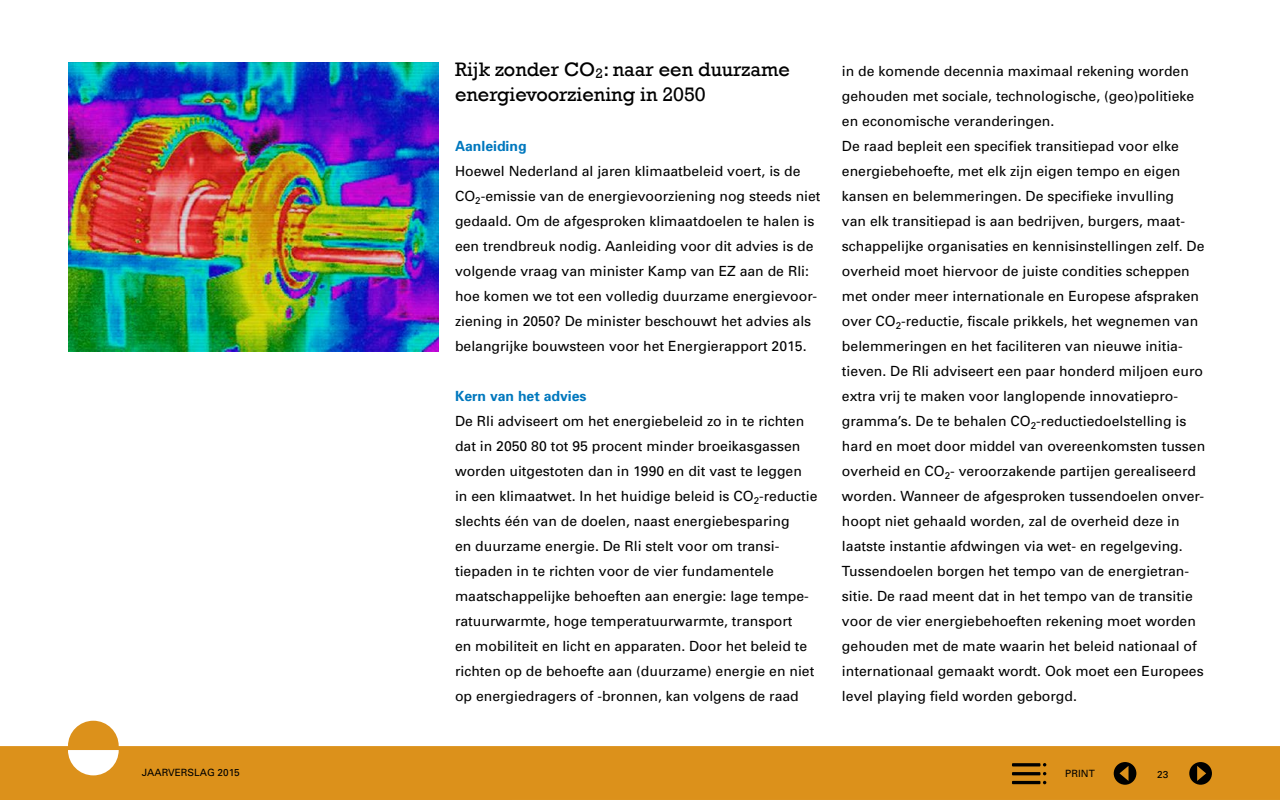
<style>
.page{position:relative;width:1280px;height:800px;background:#fff}
.page>*{position:absolute;margin:0;border:0;box-sizing:border-box;transform-origin:0 0}
.TITEL_adviezen_kop_H{font:20px/25px "Rockwell";color:#000}
.platte_tekst_P{font:14px/25px "Univers";color:#000}
.Alinea_kop_vet_H3{font:700 14px "Univers";color:#0078be}
.t1{font:10px "Univers";color:#000}
</style>
<div class="page">
<svg style="left:0;top:721px;width:1280px;height:79px;fill:#dc911b"></svg>
<svg style="left:1189px;top:762px;width:23px;height:23px"></svg>
<svg style="left:1114px;top:762px;width:22px;height:23px"></svg>
<hr style="left:1012px;top:781px;width:28px;height:3px;background:#000">
<hr style="left:1012px;top:772px;width:28px;height:3px;background:#000">
<hr style="left:1012px;top:763px;width:28px;height:3px;background:#000">
<img style="left:68px;top:62px;width:370px;height:289px">
<h2 class="TITEL_adviezen_kop_H" style="left:455px;top:57px;width:336px">Rijk zonder CO<sub>2</sub>: naar een duurzame energievoorziening in 2050</h2>
<h3 class="Alinea_kop_vet_H3" style="left:455px;top:137px;width:73px">Aanleiding</h3>
<p class="platte_tekst_P" style="left:455px;top:158px;width:367px">Hoewel Nederland al jaren klimaatbeleid voert, is de CO<sub>2</sub>-emissie van de energievoorziening nog steeds niet gedaald. Om de afgesproken klimaatdoelen te halen is een trendbreuk nodig. Aanleiding voor dit advies is de volgende vraag van minister Kamp van EZ aan de Rli: hoe komen we tot een volledig duurzame energievoor&shy;ziening in 2050? De minister beschouwt het advies als belangrijke bouwsteen voor het Energierapport 2015.</p>
<h3 class="Alinea_kop_vet_H3" style="left:455px;top:387px;width:133px">Kern van het advies</h3>
<p class="platte_tekst_P" style="left:455px;top:408px;width:364px">De Rli adviseert om het energiebeleid zo in te richten dat in 2050 80 tot 95 procent minder broeikasgassen worden uitgestoten dan in 1990 en dit vast te leggen in een klimaatwet. In het huidige beleid is CO<sub>2</sub>-reductie slechts één van de doelen, naast energiebesparing<br>en duurzame energie. De Rli stelt voor om transi&shy;tiepaden in te richten voor de vier fundamentele maatschappelijke behoeften aan energie: lage tempe&shy;ratuurwarmte, hoge temperatuurwarmte, transport<br>en mobiliteit en licht en apparaten. Door het beleid te richten op de behoefte aan (duurzame) energie en niet op energiedragers of -bronnen, kan volgens de raad</p>
<p class="platte_tekst_P" style="left:842px;top:58px;width:354px">in de komende decennia maximaal rekening worden gehouden met sociale, technologische, (geo)politieke en economische veranderingen.</p>
<p class="platte_tekst_P" style="left:842px;top:133px;width:365px">De raad bepleit een specifiek transitiepad voor elke energiebehoefte, met elk zijn eigen tempo en eigen kansen en belemmeringen. De specifieke invulling<br>van elk transitiepad is aan bedrijven, burgers, maat&shy;schappelijke organisaties en kennisinstellingen zelf. De overheid moet hiervoor de juiste condities scheppen met onder meer internationale en Europese afspraken over CO<sub>2</sub>-reductie, fiscale prikkels, het wegnemen van belemmeringen en het faciliteren van nieuwe initia&shy;tieven. De Rli adviseert een paar honderd miljoen euro extra vrij te maken voor langlopende innovatiepro&shy;gramma’s. De te behalen CO<sub>2</sub>-reductiedoelstelling is hard en moet door middel van overeenkomsten tussen overheid en CO<sub>2</sub>- veroorzakende partijen gerealiseerd worden. Wanneer de afgesproken tussendoelen onver&shy;hoopt niet gehaald worden, zal de overheid deze in laatste instantie afdwingen via wet- en regelgeving.<br>Tussendoelen borgen het tempo van de energietran&shy;sitie. De raad meent dat in het tempo van de transitie voor de vier energiebehoeften rekening moet worden gehouden met de mate waarin het beleid nationaal of internationaal gemaakt wordt. Ook moet een Europees level playing field worden geborgd.</p>
<p class="t1" style="left:142px;top:766px;width:100px">JAARVERSLAG 2015</p>
<p class="t1" style="left:1065px;top:767px;width:31px">PRINT</p>
<p class="t1" style="left:1157px;top:769px;width:13px">23</p>
</div>
